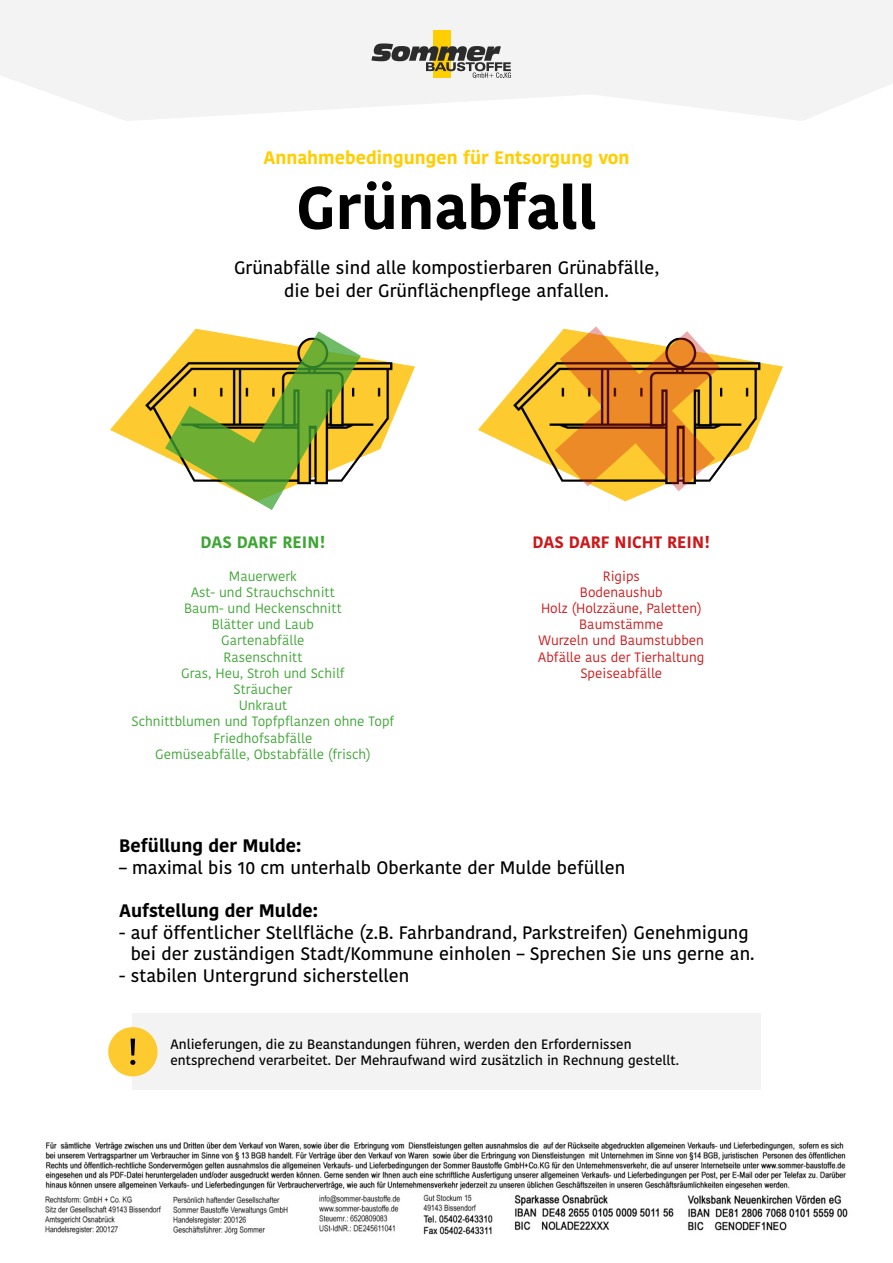
<style>
.page{position:relative;width:893px;height:1263px;background:#fff}
.page>*{position:absolute;margin:0;border:0;box-sizing:border-box;transform-origin:0 0}
.t1{font:700 60px "Kohinoor Telugu";color:#000}
.t2{font:500 18px/22.5px "Kohinoor Telugu";color:#000;text-align:center}
.t3{font:700 18px "Kohinoor Telugu";color:#000}
.t4{font:700 18px "Kohinoor Telugu";color:#ffce00}
.t5{font:700 16.5px "Kohinoor Telugu";color:#cd1719}
.t6{font:700 16.5px "Kohinoor Telugu";color:#3fa535}
.t7{font:13.5px/16.2px "Kohinoor Telugu";color:#3fa535;text-align:center}
.t8{font:500 13.5px/16.2px "Kohinoor Telugu";color:#000}
.t9{font:13.5px/16.2px "Kohinoor Telugu";color:#cd1719;text-align:center}
</style>
<div class="page">
<svg style="left:0;top:0;width:893px;height:121px;fill:#f3f3f3"></svg>
<div style="left:433px;top:31px;width:17px;height:47px;background:#ffcf02"></div>
<svg style="left:371px;top:43px;width:140px;height:35px"></svg>
<img style="left:45px;top:1142px;width:803px;height:93px">
<img style="left:110px;top:328px;width:305px;height:130px">
<img style="left:478px;top:339px;width:305px;height:163px">
<div style="left:132px;top:1013px;width:629px;height:77px;background:#f3f3f3"></div>
<div style="left:108px;top:1027px;width:50px;height:49px;background:#fdcb2f;border-radius:50%"></div>
<svg style="left:130px;top:1039px;width:5px;height:26px"></svg>
<svg style="left:165px;top:331px;width:196px;height:179px"></svg>
<svg style="left:555px;top:326px;width:165px;height:165px;background:#dc9b41"></svg>
<p class="t4" style="left:263px;top:148px;width:368px">Annahmebedingungen für Entsorgung von</p>
<h1 class="t1" style="left:296px;top:173px;width:302px">Grünabfall</h1>
<p class="t2" style="left:234px;top:257px;width:426px">Grünabfälle sind alle kompostierbaren Grünabfälle, die bei der Grünflächenpflege anfallen.</p>
<p class="t6" style="left:201px;top:533px;width:126px">DAS DARF REIN!</p>
<p class="t7" style="left:132px;top:568px;width:264px">Mauerwerk<br>Ast- und Strauchschnitt<br>Baum- und Heckenschnitt<br>Blätter und Laub<br>Gartenabfälle<br>Rasenschnitt<br>Gras, Heu, Stroh und Schilf<br>Sträucher<br>Unkraut<br>Schnittblumen und Topfpflanzen ohne Topf<br>Friedhofsabfälle<br>Gemüseabfälle, Obstabfälle (frisch)</p>
<p class="t5" style="left:533px;top:533px;width:179px">DAS DARF NICHT REIN!</p>
<p class="t9" style="left:538px;top:568px;width:168px">Rigips<br>Bodenaushub<br>Holz (Holzzäune, Paletten)<br>Baumstämme<br>Wurzeln und Baumstubben<br>Abfälle aus der Tierhaltung<br>Speiseabfälle</p>
<p class="t3" style="left:119px;top:836px;width:184px">Befüllung der Mulde:</p>
<p class="t2" style="left:119px;top:856px;width:508px">– maximal bis 10 cm unterhalb Oberkante der Mulde befüllen</p>
<p class="t3" style="left:119px;top:900px;width:200px">Aufstellung der Mulde:</p>
<p class="t2" style="left:131px;top:922px;width:625px;line-height:21.6px;text-align:left;text-indent:-12px">- auf öffentlicher Stellfläche (z.B. Fahrbandrand, Parkstreifen) Genehmigung bei der zuständigen Stadt/Kommune einholen – Sprechen Sie uns gerne an.</p>
<p class="t2" style="left:119px;top:964px;width:292px">- stabilen Untergrund sicherstellen</p>
<p class="t8" style="left:170px;top:1036px;width:510px">Anlieferungen, die zu Beanstandungen führen, werden den Erfordernissen entsprechend verarbeitet. Der Mehraufwand wird zusätzlich in Rechnung gestellt.</p>
</div>
